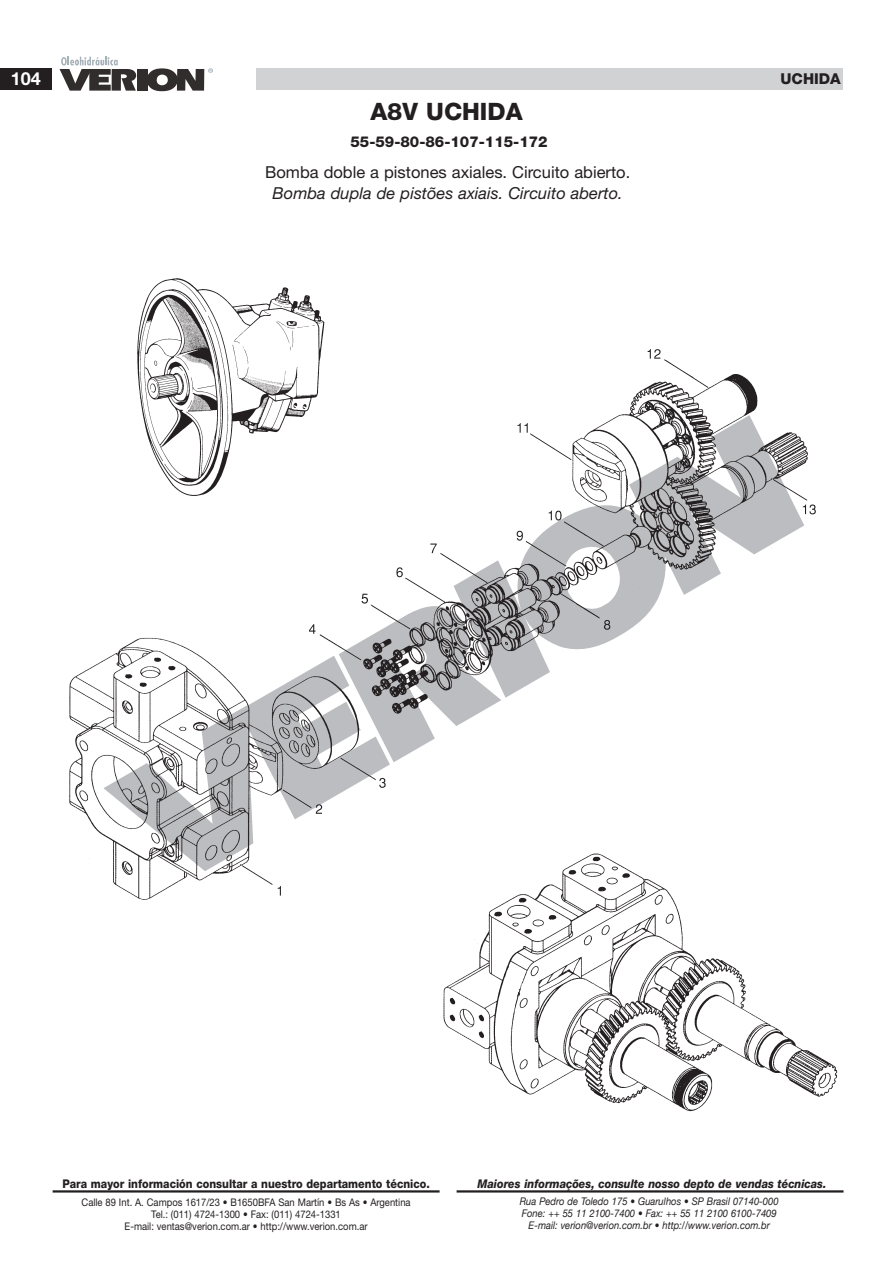
<style>
.page{position:relative;width:893px;height:1263px;background:#fff}
.page>*{position:absolute;margin:0;border:0;box-sizing:border-box;transform-origin:0 0}
.t1{font:800 24px "Helvetica Neue";color:#231f20}
.t2{font:700 18px "Helvetica Neue";color:#fff}
.t3{font:16.5px "Helvetica Neue";color:#231f20}
.t4{font:italic 16.5px "Helvetica Neue";color:#231f20}
.t5{font:800 15px "Helvetica Neue";color:#231f20}
.t6{font:800 12px "Helvetica Neue";color:#231f20;scale:.9 1}
.t7{font:italic 800 12px "Helvetica Neue";color:#231f20;scale:.9 1}
.t8{font:10.5px/12px "Helvetica Neue";color:#231f20;text-align:center;scale:.9 1}
.t9{font:italic 10.5px/12px "Helvetica Neue";color:#231f20;text-align:center;scale:.9 1}
</style>
<div class="page">
<hr style="left:53px;top:1190px;width:387px;height:2px;background:#231f20">
<hr style="left:457px;top:1190px;width:386px;height:2px;background:#231f20">
<svg style="left:147px;top:68px;width:66px;height:23px"></svg>
<div style="left:137px;top:69px;width:10px;height:22px;background:#322d2d"></div>
<svg style="left:60px;top:57px;width:76px;height:34px"></svg>
<div style="left:256px;top:68px;width:586px;height:21px;background:#d1d2d4"></div>
<div style="left:0;top:68px;width:51px;height:21px;background:#231f20"></div>
<img style="left:443px;top:900px;width:395px;height:212px">
<img style="left:69px;top:349px;width:747px;height:551px">
<img style="left:134px;top:278px;width:194px;height:220px">
<h2 class="t2" style="left:11px;top:72px;width:32px">104</h2>
<h3 class="t5" style="left:780px;top:73px;width:62px">UCHIDA</h3>
<h1 class="t1" style="left:370px;top:103px;width:154px">A8V UCHIDA</h1>
<h3 class="t5" style="left:350px;top:137px;width:199px">55-59-80-86-107-115-172</h3>
<h3 class="t3" style="left:265px;top:166px;width:367px">Bomba doble a pistones axiales. Circuito abierto.</h3>
<h3 class="t4" style="left:273px;top:187px;width:352px">Bomba dupla de pistões axiais. Circuito aberto.</h3>
<p class="t6" style="left:62px;top:1179px;width:410px">Para mayor información consultar a nuestro departamento técnico.</p>
<p class="t7" style="left:477px;top:1179px;width:389px">Maiores informações, consulte nosso depto de vendas técnicas.</p>
<p class="t8" style="left:82px;top:1197px;width:367px">Calle 89 Int. A. Campos 1617/23 • B1650BFA San Martín • Bs As • Argentina<br>Tel.: (011) 4724-1300 • Fax: (011) 4724-1331<br>E-mail: ventas@verion.com.ar • http://www.verion.com.ar</p>
<p class="t9" style="left:520px;top:1195px;width:289px">Rua Pedro de Toledo 175 • Guarulhos • SP Brasil 07140-000<br>Fone: ++ 55 11 2100-7400 • Fax: ++ 55 11 2100 6100-7409<br>E-mail: verion@verion.com.br • http://www.verion.com.br</p>
</div>
